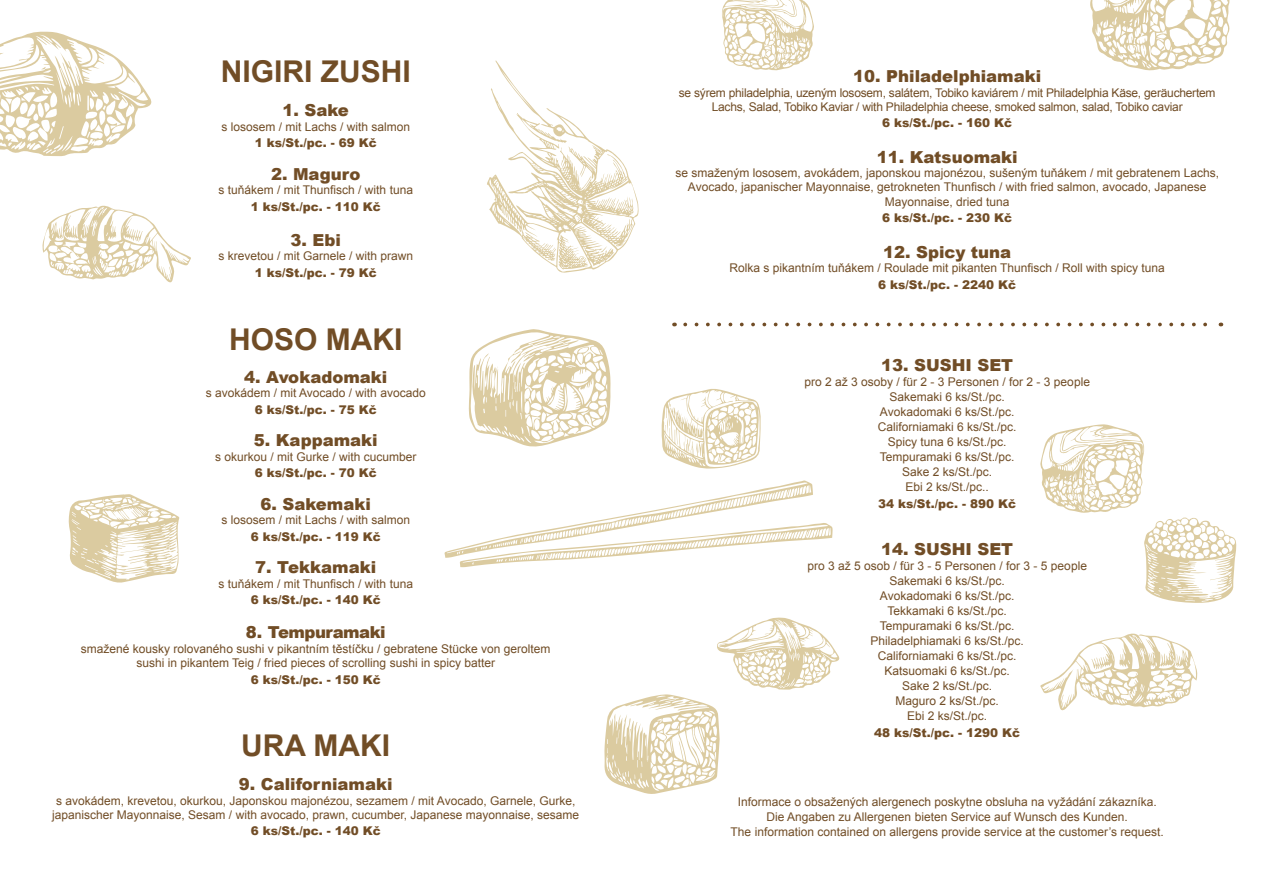
<style>
.page{position:relative;width:1263px;height:893px;background:#fff}
.page>*{position:absolute;margin:0;border:0;box-sizing:border-box;transform-origin:0 0}
.t1{font:700 30px "Arial";color:#714d26}
.t2{font:900 16.5px "Arial";color:#714d26}
.t3{font:900 16.5px "Arial";letter-spacing:-.03em;color:#714d26}
.t4{font:12px/14.4px "Arial";color:#714d26;text-align:center}
.t5{font:900 12px "Arial";color:#714d26}
.t6{font:12px/14.4px "Arial";letter-spacing:-.02em;color:#714d26;text-align:center}
</style>
<div class="page">
<svg style="left:487px;top:60px;width:152px;height:213px"></svg>
<svg style="left:685px;top:323px;width:536px;height:3px"></svg>
<svg style="left:1040px;top:633px;width:157px;height:78px"></svg>
<svg style="left:42px;top:205px;width:149px;height:78px"></svg>
<svg style="left:468px;top:329px;width:143px;height:118px"></svg>
<svg style="left:68px;top:494px;width:111px;height:89px"></svg>
<svg style="left:1090px;top:0;width:140px;height:71px"></svg>
<svg style="left:722px;top:0;width:92px;height:71px"></svg>
<svg style="left:444px;top:480px;width:389px;height:87px"></svg>
<svg style="left:662px;top:389px;width:99px;height:80px"></svg>
<svg style="left:0;top:31px;width:152px;height:125px"></svg>
<svg style="left:604px;top:617px;width:236px;height:177px"></svg>
<svg style="left:1040px;top:424px;width:197px;height:179px"></svg>
<p class="t1" style="left:221px;top:52px;width:192px">NIGIRI ZUSHI</p>
<p class="t2" style="left:283px;top:99px;width:68px">1. Sake</p>
<p class="t4" style="left:221px;top:120px;width:190px">s lososem / mit Lachs / with salmon</p>
<p class="t5" style="left:255px;top:134px;width:123px">1 ks/St./pc. - 69 Kč</p>
<p class="t2" style="left:271px;top:162px;width:91px">2. Maguro</p>
<p class="t4" style="left:218px;top:183px;width:196px">s tuňákem / mit Thunfisch / with tuna</p>
<p class="t5" style="left:251px;top:198px;width:131px">1 ks/St./pc. - 110 Kč</p>
<p class="t2" style="left:290px;top:228px;width:52px">3. Ebi</p>
<p class="t4" style="left:218px;top:249px;width:196px">s krevetou / mit Garnele / with prawn</p>
<p class="t5" style="left:255px;top:264px;width:123px">1 ks/St./pc. - 79 Kč</p>
<p class="t1" style="left:229px;top:320px;width:175px">HOSO MAKI</p>
<p class="t2" style="left:244px;top:365px;width:145px">4. Avokadomaki</p>
<p class="t4" style="left:206px;top:386px;width:221px">s avokádem / mit Avocado / with avocado</p>
<p class="t5" style="left:255px;top:401px;width:123px">6 ks/St./pc. - 75 Kč</p>
<p class="t2" style="left:254px;top:428px;width:125px">5. Kappamaki</p>
<p class="t4" style="left:215px;top:449px;width:203px">s okurkou / mit Gurke / with cucumber</p>
<p class="t5" style="left:255px;top:464px;width:123px">6 ks/St./pc. - 70 Kč</p>
<p class="t2" style="left:261px;top:492px;width:112px">6. Sakemaki</p>
<p class="t4" style="left:221px;top:513px;width:190px">s lososem / mit Lachs / with salmon</p>
<p class="t5" style="left:251px;top:528px;width:131px">6 ks/St./pc. - 119 Kč</p>
<p class="t2" style="left:255px;top:555px;width:122px">7. Tekkamaki</p>
<p class="t4" style="left:218px;top:576px;width:196px">s tuňákem / mit Thunfisch / with tuna</p>
<p class="t5" style="left:251px;top:591px;width:131px">6 ks/St./pc. - 140 Kč</p>
<p class="t3" style="left:246px;top:621px;width:142px">8. Tempuramaki</p>
<p class="t4" style="left:81px;top:642px;width:471px">smažené kousky rolovaného sushi v pikantním těstíčku / gebratene Stücke von geroltem</p>
<p class="t4" style="left:136px;top:656px;width:360px">sushi in pikantem Teig / fried pieces of scrolling sushi in spicy batter</p>
<p class="t5" style="left:251px;top:671px;width:131px">6 ks/St./pc. - 150 Kč</p>
<p class="t1" style="left:241px;top:725px;width:150px">URA MAKI</p>
<p class="t2" style="left:239px;top:772px;width:155px">9. Californiamaki</p>
<p class="t4" style="left:52px;top:793px;width:528px">s avokádem, krevetou, okurkou, Japonskou majonézou, sezamem / mit Avocado, Garnele, Gurke, japanischer Mayonnaise, Sesam / with avocado, prawn, cucumber, Japanese mayonnaise, sesame</p>
<p class="t5" style="left:251px;top:822px;width:131px">6 ks/St./pc. - 140 Kč</p>
<p class="t2" style="left:853px;top:64px;width:189px">10. Philadelphiamaki</p>
<p class="t6" style="left:679px;top:85px;width:538px">se sýrem philadelphia, uzeným lososem, salátem, Tobiko kaviárem / mit Philadelphia Käse, geräuchertem<br>Lachs, Salad, Tobiko Kaviar / with Philadelphia cheese, smoked salmon, salad, Tobiko caviar</p>
<p class="t5" style="left:882px;top:114px;width:131px">6 ks/St./pc. - 160 Kč</p>
<p class="t2" style="left:877px;top:145px;width:142px">11. Katsuomaki</p>
<p class="t4" style="left:675px;top:166px;width:545px">se smaženým lososem, avokádem, japonskou majonézou, sušeným tuňákem / mit gebratenem Lachs,<br>Avocado, japanischer Mayonnaise, getrokneten Thunfisch / with fried salmon, avocado, Japanese<br>Mayonnaise, dried tuna</p>
<p class="t5" style="left:882px;top:209px;width:131px">6 ks/St./pc. - 230 Kč</p>
<p class="t2" style="left:883px;top:240px;width:130px">12. Spicy tuna</p>
<p class="t4" style="left:729px;top:261px;width:437px">Rolka s pikantním tuňákem / Roulade mit pikanten Thunfisch / Roll with spicy tuna</p>
<p class="t5" style="left:878px;top:276px;width:139px">6 ks/St./pc. - 2240 Kč</p>
<p class="t2" style="left:881px;top:353px;width:133px">13. SUSHI SET</p>
<p class="t4" style="left:804px;top:375px;width:287px">pro 2 až 3 osoby / für 2 - 3 Personen / for 2 - 3 people</p>
<p class="t4" style="left:889px;top:390px;width:117px">Sakemaki 6 ks/St./pc.</p>
<p class="t4" style="left:880px;top:405px;width:136px">Avokadomaki 6 ks/St./pc.</p>
<p class="t4" style="left:878px;top:420px;width:140px">Californiamaki 6 ks/St./pc.</p>
<p class="t4" style="left:888px;top:435px;width:120px">Spicy tuna 6 ks/St./pc.</p>
<p class="t4" style="left:880px;top:450px;width:136px">Tempuramaki 6 ks/St./pc.</p>
<p class="t4" style="left:902px;top:465px;width:92px">Sake 2 ks/St./pc.</p>
<p class="t4" style="left:905px;top:480px;width:85px">Ebi 2 ks/St./pc..</p>
<p class="t5" style="left:878px;top:495px;width:139px">34 ks/St./pc. - 890 Kč</p>
<p class="t2" style="left:881px;top:537px;width:133px">14. SUSHI SET</p>
<p class="t4" style="left:807px;top:559px;width:281px">pro 3 až 5 osob / für 3 - 5 Personen / for 3 - 5 people</p>
<p class="t4" style="left:889px;top:574px;width:117px">Sakemaki 6 ks/St./pc.</p>
<p class="t4" style="left:880px;top:589px;width:136px">Avokadomaki 6 ks/St./pc.</p>
<p class="t4" style="left:887px;top:604px;width:121px">Tekkamaki 6 ks/St./pc.</p>
<p class="t4" style="left:880px;top:619px;width:136px">Tempuramaki 6 ks/St./pc.</p>
<p class="t4" style="left:870px;top:634px;width:155px">Philadelphiamaki 6 ks/St./pc.</p>
<p class="t4" style="left:878px;top:649px;width:140px">Californiamaki 6 ks/St./pc.</p>
<p class="t4" style="left:884px;top:664px;width:127px">Katsuomaki 6 ks/St./pc.</p>
<p class="t4" style="left:902px;top:679px;width:92px">Sake 2 ks/St./pc.</p>
<p class="t4" style="left:895px;top:694px;width:105px">Maguro 2 ks/St./pc.</p>
<p class="t4" style="left:907px;top:709px;width:82px">Ebi 2 ks/St./pc.</p>
<p class="t5" style="left:874px;top:724px;width:148px">48 ks/St./pc. - 1290 Kč</p>
<p class="t4" style="left:738px;top:794px;width:420px">Informace o obsažených alergenech poskytne obsluha na vyžádání zákazníka.</p>
<p class="t4" style="left:766px;top:809px;width:363px">Die Angaben zu Allergenen bieten Service auf Wunsch des Kunden.</p>
<p class="t4" style="left:731px;top:824px;width:435px">The information contained on allergens provide service at the customer’s request.</p>
</div>
